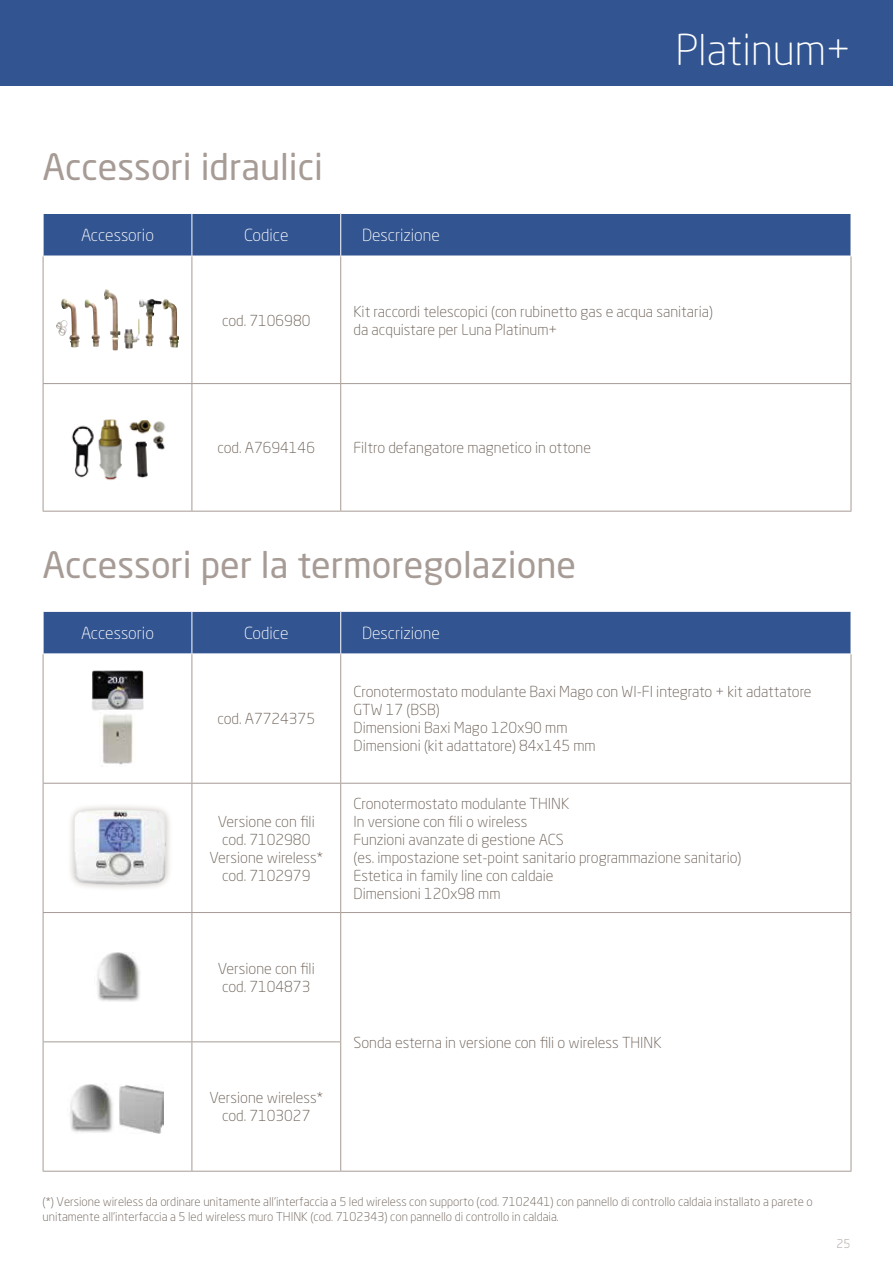
<style>
.page{position:relative;width:893px;height:1263px;background:#fff}
.page>*{position:absolute;margin:0;border:0;box-sizing:border-box;transform-origin:0 0}
.t1{font:300 42px "Neo Sans Pro";color:#fff}
.t2{font:36px "Neo Sans Pro";color:#a69b95}
.t3{font:300 16.5px "Neo Sans Pro";color:#fff}
.t4{font:300 15px/18px "Neo Sans Pro";color:#6c6057}
.t5{font:300 12px/15px "Neo Sans Pro";color:#6c6057}
.t6{font:300 12px "Neo Sans Pro";color:#a69b95}
</style>
<div class="page">
<div style="left:0;top:0;width:893px;height:85px;background:#325490"></div>
<div style="left:44px;top:612px;width:296px;height:41px;background:#325490"></div>
<div style="left:341px;top:611px;width:510px;height:43px;background:#325490"></div>
<hr style="left:43px;top:654px;width:1px;height:129px;background:#a69b95">
<hr style="left:341px;top:653px;width:510px;height:1px;background:#fff">
<hr style="left:192px;top:654px;width:1px;height:129px;background:#a69b95">
<hr style="left:340px;top:654px;width:1px;height:129px;background:#a69b95">
<hr style="left:851px;top:654px;width:1px;height:129px;background:#a69b95">
<hr style="left:43px;top:783px;width:1px;height:129px;background:#a69b95">
<hr style="left:43px;top:783px;width:149px;height:1px;background:#a69b95">
<hr style="left:192px;top:783px;width:149px;height:1px;background:#a69b95">
<hr style="left:192px;top:783px;width:1px;height:129px;background:#a69b95">
<hr style="left:340px;top:783px;width:1px;height:129px;background:#a69b95">
<hr style="left:341px;top:783px;width:510px;height:1px;background:#a69b95">
<hr style="left:851px;top:783px;width:1px;height:129px;background:#a69b95">
<hr style="left:43px;top:913px;width:1px;height:128px;background:#a69b95">
<hr style="left:43px;top:1042px;width:1px;height:129px;background:#a69b95">
<hr style="left:43px;top:912px;width:149px;height:1px;background:#a69b95">
<hr style="left:192px;top:912px;width:149px;height:1px;background:#a69b95">
<hr style="left:43px;top:1041px;width:149px;height:1px;background:#a69b95">
<hr style="left:192px;top:1041px;width:149px;height:1px;background:#a69b95">
<hr style="left:43px;top:1171px;width:149px;height:1px;background:#a69b95">
<hr style="left:192px;top:1171px;width:149px;height:1px;background:#a69b95">
<hr style="left:192px;top:913px;width:1px;height:128px;background:#a69b95">
<hr style="left:340px;top:913px;width:1px;height:128px;background:#a69b95">
<hr style="left:192px;top:1042px;width:1px;height:129px;background:#a69b95">
<hr style="left:340px;top:1042px;width:1px;height:129px;background:#a69b95">
<hr style="left:341px;top:912px;width:510px;height:1px;background:#a69b95">
<hr style="left:851px;top:913px;width:1px;height:129px;background:#a69b95">
<hr style="left:851px;top:1042px;width:1px;height:129px;background:#a69b95">
<hr style="left:341px;top:1171px;width:510px;height:1px;background:#a69b95">
<hr style="left:192px;top:612px;width:1px;height:41px;background:#fff">
<hr style="left:341px;top:611px;width:510px;height:1px;background:#fff">
<img style="left:92px;top:670px;width:51px;height:41px">
<img style="left:99px;top:710px;width:37px;height:55px">
<img style="left:71px;top:806px;width:98px;height:82px">
<img style="left:97px;top:952px;width:43px;height:50px">
<img style="left:70px;top:1084px;width:43px;height:49px">
<img style="left:119px;top:1085px;width:44px;height:49px">
<div style="left:44px;top:214px;width:296px;height:42px;background:#325490"></div>
<div style="left:341px;top:213px;width:510px;height:43px;background:#325490"></div>
<hr style="left:43px;top:256px;width:1px;height:127px;background:#a69b95">
<hr style="left:43px;top:384px;width:1px;height:127px;background:#a69b95">
<hr style="left:192px;top:256px;width:1px;height:127px;background:#a69b95">
<hr style="left:340px;top:256px;width:1px;height:127px;background:#a69b95">
<hr style="left:192px;top:384px;width:1px;height:127px;background:#a69b95">
<hr style="left:340px;top:384px;width:1px;height:127px;background:#a69b95">
<hr style="left:851px;top:256px;width:1px;height:127px;background:#a69b95">
<hr style="left:851px;top:384px;width:1px;height:127px;background:#a69b95">
<hr style="left:43px;top:383px;width:149px;height:1px;background:#a69b95">
<hr style="left:192px;top:383px;width:149px;height:1px;background:#a69b95">
<hr style="left:43px;top:511px;width:149px;height:1px;background:#a69b95">
<hr style="left:192px;top:511px;width:149px;height:1px;background:#a69b95">
<hr style="left:341px;top:383px;width:510px;height:1px;background:#a69b95">
<hr style="left:341px;top:511px;width:510px;height:1px;background:#a69b95">
<hr style="left:192px;top:214px;width:1px;height:42px;background:#fff">
<hr style="left:341px;top:213px;width:510px;height:1px;background:#fff">
<img style="left:61px;top:289px;width:93px;height:61px">
<img style="left:71px;top:419px;width:95px;height:61px">
<h2 class="t2" style="left:43px;top:144px;width:282px">Accessori idraulici</h2>
<p class="t3" style="left:81px;top:225px;width:74px">Accessorio</p>
<p class="t3" style="left:244px;top:225px;width:46px">Codice</p>
<p class="t3" style="left:362px;top:225px;width:79px">Descrizione</p>
<h1 class="t1" style="left:676px;top:25px;width:176px">Platinum+</h1>
<p class="t4" style="left:222px;top:311px;width:90px">cod. 7106980</p>
<p class="t4" style="left:353px;top:302px;width:361px">Kit raccordi telescopici (con rubinetto gas e acqua sanitaria) da acquistare per Luna Platinum+</p>
<p class="t4" style="left:218px;top:438px;width:99px">cod. A7694146</p>
<p class="t4" style="left:353px;top:438px;width:239px">Filtro defangatore magnetico in ottone</p>
<h2 class="t2" style="left:43px;top:542px;width:535px">Accessori per la termoregolazione</h2>
<p class="t3" style="left:81px;top:623px;width:74px">Accessorio</p>
<p class="t3" style="left:244px;top:623px;width:46px">Codice</p>
<p class="t3" style="left:362px;top:623px;width:79px">Descrizione</p>
<p class="t4" style="left:218px;top:710px;width:99px">cod. A7724375</p>
<p class="t4" style="left:210px;top:812px;width:115px;text-align:center">Versione con fili cod. 7102980<br>Versione wireless* cod. 7102979</p>
<p class="t4" style="left:218px;top:959px;width:98px">Versione con fili cod. 7104873</p>
<p class="t4" style="left:210px;top:1089px;width:115px;text-align:center">Versione wireless* cod. 7103027</p>
<p class="t4" style="left:353px;top:683px;width:460px">Cronotermostato modulante Baxi Mago con WI-FI integrato + kit adattatore GTW 17 (BSB)<br>Dimensioni Baxi Mago 120x90 mm<br>Dimensioni (kit adattatore) 84x145 mm</p>
<p class="t4" style="left:353px;top:794px;width:390px">Cronotermostato modulante THINK<br>In versione con fili o wireless<br>Funzioni avanzate di gestione ACS<br>(es. impostazione set-point sanitario programmazione sanitario)<br>Estetica in family line con caldaie<br>Dimensioni 120x98 mm</p>
<p class="t4" style="left:353px;top:1033px;width:310px">Sonda esterna in versione con fili o wireless THINK</p>
<p class="t5" style="left:43px;top:1194px;width:772px">(*) Versione wireless da ordinare unitamente all’interfaccia a 5 led wireless con supporto (cod. 7102441) con pannello di controllo caldaia installato a parete o unitamente all’interfaccia a 5 led wireless muro THINK (cod. 7102343) con pannello di controllo in caldaia.</p>
<p class="t6" style="left:836px;top:1237px;width:15px">25</p>
</div>
